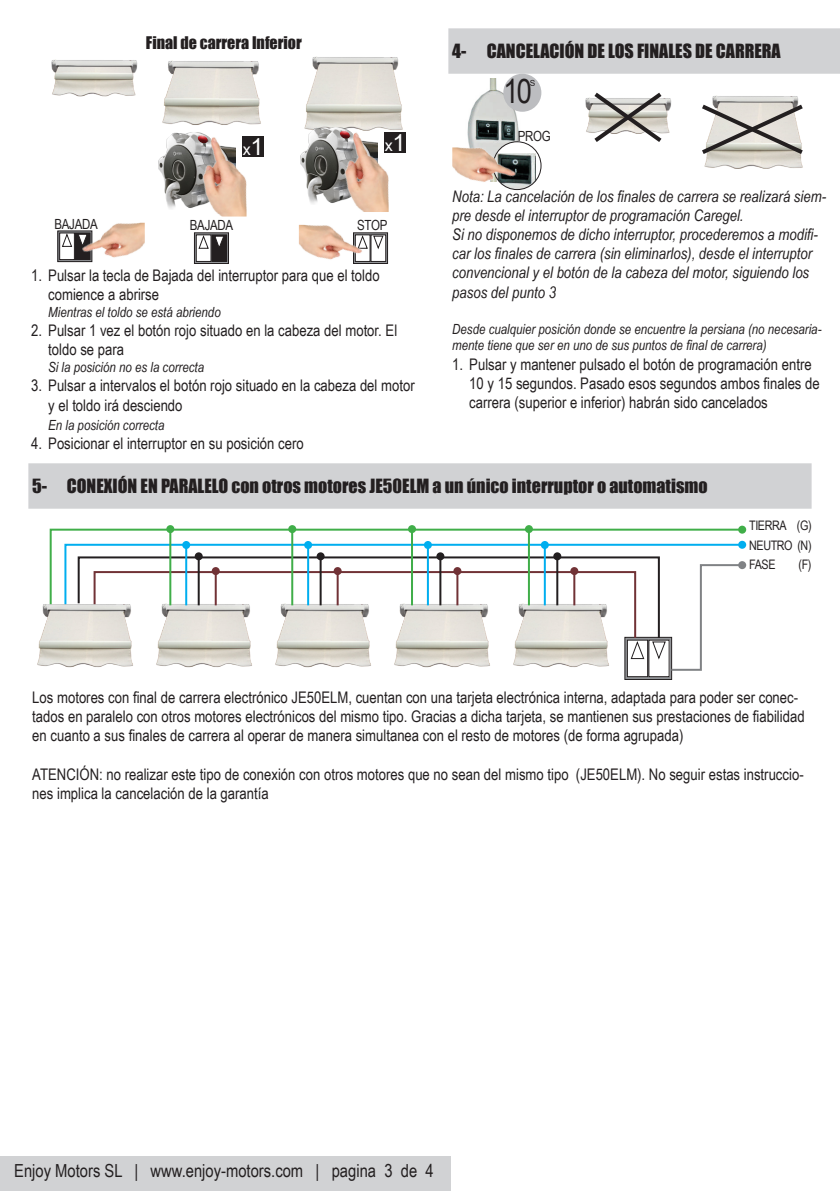
<style>
.page{position:relative;width:840px;height:1191px;background:#fff}
.page>*{position:absolute;margin:0;border:0;box-sizing:border-box;transform-origin:0 0}
.t1{font:33.2px "Arial Narrow";color:#231f20}
.t2{font:18px "Impact";color:#231f20}
.t3{font:18px "Arial Narrow";color:#231f20}
.t4{font:16px/19.2px "Arial Narrow";color:#231f20}
.t5{font:italic 16px/19.2px "Arial Narrow";color:#231f20}
.t6{font:16px "Impact";color:#231f20}
.t7{font:16px "Arial";color:#fff}
.t8{font:italic 14px/16.8px "Arial Narrow";color:#231f20}
.t9{font:14px "Arial Narrow";letter-spacing:-.02em;color:#231f20}
.t10{font:13.2px/19.8px "Arial Narrow";letter-spacing:-.03em;color:#231f20;text-align:justify}
.t11{font:8.4px "Arial";color:#231f20}
.s1{font-size:23.6px}
</style>
<div class="page">
<div style="left:0;top:1157px;width:450px;height:34px;background:#d1d2d4"></div>
<div style="left:448px;top:28px;width:391px;height:46px;background:#d1d2d4"></div>
<img style="left:467px;top:78px;width:52px;height:69px">
<svg style="left:493px;top:142px;width:47px;height:48px"></svg>
<img style="left:501px;top:153px;width:34px;height:36px">
<div style="left:492px;top:141px;width:49px;height:49px;border:1px solid #231f20;border-radius:50%"></div>
<div style="left:503px;top:74px;width:38px;height:38px;background:#bcbdc0;border-radius:50%"></div>
<img style="left:452px;top:147px;width:64px;height:37px">
<img style="left:585px;top:98px;width:87px;height:36px">
<svg style="left:589px;top:92px;width:76px;height:50px"></svg>
<img style="left:704px;top:95px;width:99px;height:74px">
<svg style="left:702px;top:101px;width:101px;height:56px"></svg>
<div style="left:194px;top:233px;width:34px;height:30px;background:#3a3738"></div>
<div style="left:194px;top:233px;width:34px;height:31px;border:1px solid #231f20"></div>
<div style="left:196px;top:235px;width:15px;height:26px;background:#fff"></div>
<div style="left:196px;top:235px;width:15px;height:27px;border:1px solid #231f20"></div>
<svg style="left:198px;top:235px;width:10px;height:14px"></svg>
<div style="left:212px;top:235px;width:14px;height:26px;background:#231f20"></div>
<div style="left:212px;top:235px;width:15px;height:27px;border:1px solid #231f20"></div>
<svg style="left:214px;top:236px;width:10px;height:10px"></svg>
<img style="left:306px;top:57px;width:97px;height:73px">
<img style="left:51px;top:60px;width:87px;height:37px">
<img style="left:158px;top:138px;width:41px;height:71px">
<svg style="left:193px;top:138px;width:6px;height:8px"></svg>
<img style="left:199px;top:138px;width:47px;height:78px">
<div style="left:242px;top:136px;width:22px;height:21px;background:#231f20"></div>
<img style="left:162px;top:60px;width:99px;height:78px">
<img style="left:300px;top:122px;width:77px;height:82px">
<svg style="left:335px;top:125px;width:18px;height:16px"></svg>
<img style="left:341px;top:130px;width:47px;height:82px">
<div style="left:384px;top:132px;width:22px;height:20px;background:#231f20"></div>
<div style="left:353px;top:233px;width:34px;height:31px;border:1px solid #231f20"></div>
<svg style="left:363px;top:235px;width:4px;height:14px"></svg>
<div style="left:370px;top:235px;width:15px;height:27px;border:1px solid #231f20"></div>
<svg style="left:373px;top:236px;width:10px;height:13px"></svg>
<img style="left:299px;top:225px;width:64px;height:37px">
<div style="left:58px;top:231px;width:34px;height:31px;border:1px solid #231f20"></div>
<div style="left:59px;top:233px;width:16px;height:27px;border:1px solid #231f20"></div>
<svg style="left:62px;top:234px;width:10px;height:13px"></svg>
<div style="left:75px;top:233px;width:15px;height:26px;background:#231f20"></div>
<img style="left:80px;top:223px;width:65px;height:37px">
<div style="left:28px;top:463px;width:783px;height:46px;background:#d1d2d4"></div>
<svg style="left:49px;top:527px;width:694px;height:77px"></svg>
<svg style="left:737px;top:525px;width:8px;height:8px"></svg>
<div style="left:737px;top:561px;width:8px;height:8px;background:#808285;border-radius:50%"></div>
<svg style="left:63px;top:543px;width:680px;height:61px"></svg>
<svg style="left:737px;top:541px;width:8px;height:8px"></svg>
<svg style="left:77px;top:555px;width:583px;height:49px"></svg>
<svg style="left:92px;top:563px;width:651px;height:117px"></svg>
<img style="left:37px;top:604px;width:100px;height:76px">
<hr style="left:169px;top:529px;width:2px;height:76px;background:#40ae49">
<div style="left:166px;top:525px;width:8px;height:8px;background:#40ae49;border-radius:50%"></div>
<hr style="left:185px;top:545px;width:2px;height:60px;background:#00aeef">
<div style="left:182px;top:541px;width:8px;height:8px;background:#00aeef;border-radius:50%"></div>
<hr style="left:197px;top:556px;width:2px;height:49px;background:#231f20">
<div style="left:194px;top:552px;width:8px;height:8px;background:#231f20;border-radius:50%"></div>
<hr style="left:215px;top:571px;width:2px;height:34px;background:#713236">
<div style="left:212px;top:567px;width:8px;height:8px;background:#713236;border-radius:50%"></div>
<hr style="left:291px;top:529px;width:2px;height:76px;background:#40ae49">
<div style="left:288px;top:525px;width:8px;height:8px;background:#40ae49;border-radius:50%"></div>
<hr style="left:307px;top:545px;width:2px;height:60px;background:#00aeef">
<div style="left:304px;top:541px;width:8px;height:8px;background:#00aeef;border-radius:50%"></div>
<hr style="left:319px;top:556px;width:2px;height:49px;background:#231f20">
<div style="left:316px;top:552px;width:8px;height:8px;background:#231f20;border-radius:50%"></div>
<hr style="left:336px;top:571px;width:2px;height:34px;background:#713236">
<div style="left:333px;top:567px;width:8px;height:8px;background:#713236;border-radius:50%"></div>
<hr style="left:411px;top:529px;width:2px;height:76px;background:#40ae49">
<div style="left:408px;top:525px;width:8px;height:8px;background:#40ae49;border-radius:50%"></div>
<hr style="left:426px;top:545px;width:2px;height:60px;background:#00aeef">
<div style="left:423px;top:541px;width:8px;height:8px;background:#00aeef;border-radius:50%"></div>
<hr style="left:439px;top:556px;width:2px;height:49px;background:#231f20">
<div style="left:436px;top:552px;width:8px;height:8px;background:#231f20;border-radius:50%"></div>
<hr style="left:456px;top:571px;width:2px;height:34px;background:#713236">
<div style="left:453px;top:567px;width:8px;height:8px;background:#713236;border-radius:50%"></div>
<hr style="left:527px;top:529px;width:2px;height:76px;background:#40ae49">
<div style="left:524px;top:525px;width:8px;height:8px;background:#40ae49;border-radius:50%"></div>
<hr style="left:543px;top:545px;width:2px;height:60px;background:#00aeef">
<div style="left:540px;top:541px;width:8px;height:8px;background:#00aeef;border-radius:50%"></div>
<hr style="left:556px;top:556px;width:2px;height:49px;background:#231f20">
<div style="left:553px;top:552px;width:8px;height:8px;background:#231f20;border-radius:50%"></div>
<hr style="left:573px;top:571px;width:2px;height:34px;background:#713236">
<div style="left:570px;top:567px;width:8px;height:8px;background:#713236;border-radius:50%"></div>
<p class="t6" style="left:146px;top:30px;width:157px">Final de carrera Inferior</p>
<p class="t7" style="left:243px;top:139px;width:22px">x<span class="s1">1</span></p>
<p class="t7" style="left:385px;top:134px;width:22px">x<span class="s1">1</span></p>
<p class="t2" style="left:452px;top:37px;width:16px">4-</p>
<p class="t2" style="left:486px;top:37px;width:295px">CANCELACIÓN DE LOS FINALES DE CARRERA</p>
<p class="t1" style="left:503px;top:67px;width:30px">10</p>
<p class="t11" style="left:529px;top:77px;width:7px">S</p>
<p class="t9" style="left:517px;top:125px;width:34px">PROG</p>
<p class="t5" style="left:452px;top:186px;width:375px">Nota: La cancelación de los finales de carrera se realizará siem&shy;pre desde el interruptor de programación Caregel.</p>
<p class="t5" style="left:452px;top:224px;width:367px">Si no disponemos de dicho interruptor, procederemos a modifi&shy;car los finales de carrera (sin eliminarlos), desde el interruptor convencional y el botón de la cabeza del motor, siguiendo los pasos del punto 3</p>
<p class="t8" style="left:452px;top:320px;width:370px">Desde cualquier posición donde se encuentre la persiana (no necesaria&shy;mente tiene que ser en uno de sus puntos de final de carrera)</p>
<p class="t4" style="left:469px;top:354px;width:352px;text-indent:-17px">1. Pulsar y mantener pulsado el botón de programación entre<br>10 y 15 segundos. Pasado esos segundos ambos finales de carrera (superior e inferior) habrán sido cancelados</p>
<p class="t9" style="left:54px;top:213px;width:45px">BAJADA</p>
<p class="t9" style="left:357px;top:215px;width:32px">STOP</p>
<p class="t4" style="left:48px;top:265px;width:333px;text-indent:-17px">1. Pulsar la tecla de Bajada del interruptor para que el toldo comience a abrirse</p>
<p class="t8" style="left:48px;top:303px;width:174px">Mientras el toldo se está abriendo</p>
<p class="t4" style="left:48px;top:320px;width:350px;text-indent:-17px">2. Pulsar 1 vez el botón rojo situado en la cabeza del motor. El toldo se para</p>
<p class="t8" style="left:48px;top:359px;width:157px">Si la posición no es la correcta</p>
<p class="t4" style="left:48px;top:375px;width:368px;text-indent:-17px">3. Pulsar a intervalos el botón rojo situado en la cabeza del motor y el toldo irá desciendo</p>
<p class="t8" style="left:48px;top:416px;width:118px">En la posición correcta</p>
<p class="t4" style="left:31px;top:433px;width:274px">4. Posicionar el interruptor en su posición cero</p>
<p class="t2" style="left:32px;top:472px;width:16px">5-</p>
<p class="t2" style="left:67px;top:472px;width:642px">CONEXIÓN EN PARALELO con otros motores JE50ELM a un único interruptor o automatismo</p>
<p class="t9" style="left:190px;top:215px;width:45px">BAJADA</p>
<p class="t10" style="left:748px;top:514px;width:64px">TIERRA (G)<br>NEUTRO (N)<br>FASE</p>
<p class="t10" style="left:798px;top:554px;width:14px">(F)</p>
<p class="t4" style="left:32px;top:687px;width:773px">Los motores con final de carrera electrónico JE50ELM, cuentan con una tarjeta electrónica interna, adaptada para poder ser conec&shy;tados en paralelo con otros motores electrónicos del mismo tipo. Gracias a dicha tarjeta, se mantienen sus prestaciones de fiabilidad en cuanto a sus finales de carrera al operar de manera simultanea con el resto de motores (de forma agrupada)</p>
<p class="t4" style="left:32px;top:764px;width:772px">ATENCIÓN: no realizar este tipo de conexión con otros motores que no sean del mismo tipo (JE50ELM). No seguir estas instruccio&shy;nes implica la cancelación de la garantía</p>
<p class="t3" style="left:14px;top:1157px;width:420px">Enjoy Motors SL | www.enjoy-motors.com | pagina 3 de 4</p>
</div>
